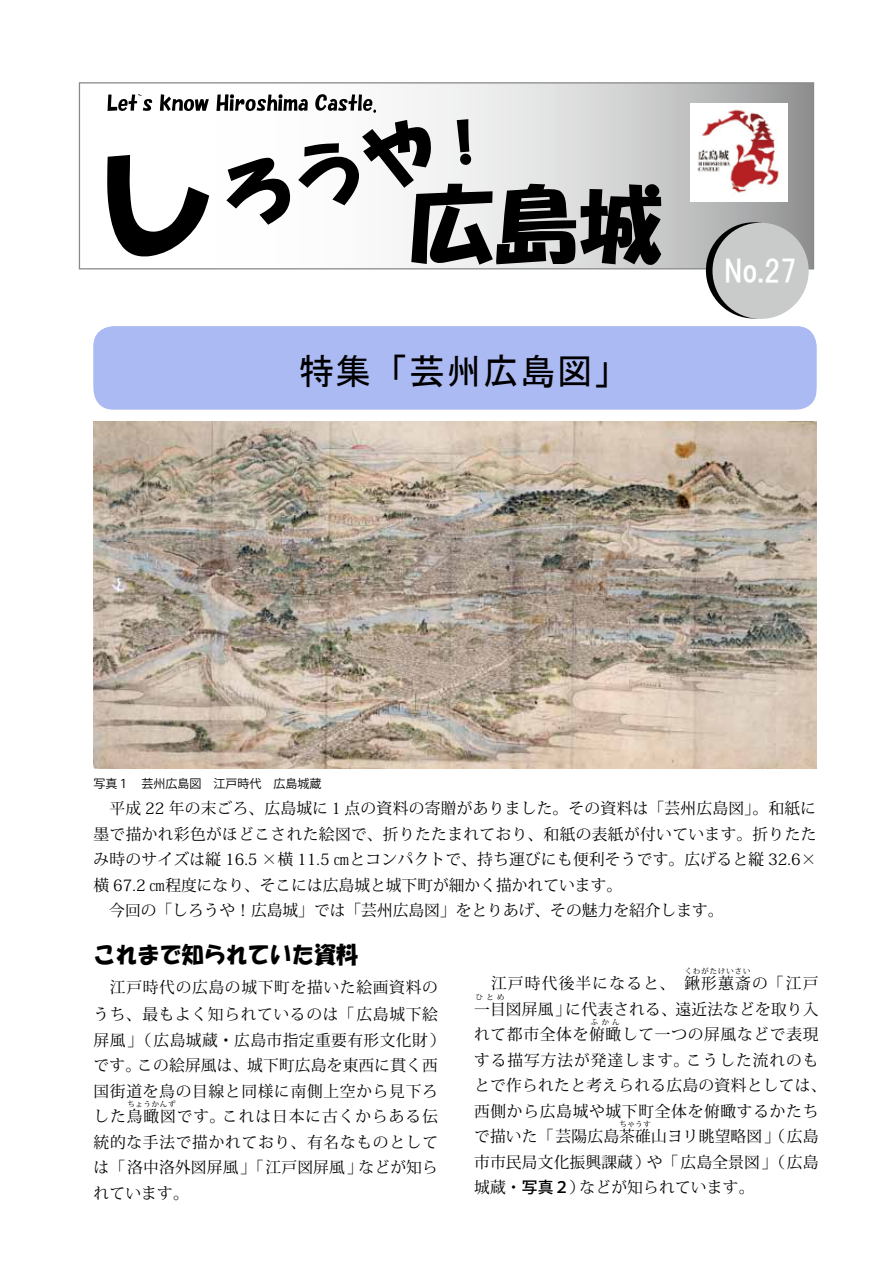
<style>
.page{position:relative;width:893px;height:1263px;background:#fff}
.page>*{position:absolute;margin:0;border:0;box-sizing:border-box;transform-origin:0 0}
.t1{font:36px "MS P Gothic";letter-spacing:.025em;color:#000}
.t2{font:30px "HGP Gothic E";color:#fff}
.t3{font:27px "HG Soei Kakugothic UB";color:#fff}
.t4{font:23.1px "HG Soei Kakupoptai";color:#000;scale:.95 1}
.t5{font:15.75px/25.5px "Koz Min Pro";letter-spacing:.02em;color:#000}
.t6{font:15.75px/25.5px "Koz Min Pro";letter-spacing:.045em;color:#000}
.t7{font:15.75px "Koz Min Pro";letter-spacing:.075em;color:#000}
.t8{font:12px "Koz Go Pro";color:#000}
.t9{font:7.8px "Koz Min Pro";letter-spacing:.06em;color:#000}
.s1{font-size:36px}
.s2{font-family:"Koz Go Pro";font-weight:500}
</style>
<div class="page">
<img style="left:94px;top:421px;width:722px;height:348px">
<div style="left:94px;top:326px;width:722px;height:84px;background:#acbaf3;border-radius:20px"></div>
<svg style="left:79px;top:82px;width:735px;height:187px"></svg>
<svg style="left:107px;top:155px;width:102px;height:103px"></svg>
<svg style="left:226px;top:157px;width:64px;height:68px"></svg>
<svg style="left:108px;top:94px;width:44px;height:17px"></svg>
<svg style="left:160px;top:94px;width:49px;height:17px"></svg>
<svg style="left:216px;top:94px;width:92px;height:17px"></svg>
<svg style="left:315px;top:94px;width:61px;height:19px"></svg>
<svg style="left:298px;top:119px;width:363px;height:146px"></svg>
<div style="left:706px;top:222px;width:96px;height:96px;background:#000;border-radius:50%"></div>
<div style="left:712px;top:223px;width:97px;height:96px;background:#c9caca;border-radius:50%"></div>
<img style="left:690px;top:104px;width:97px;height:98px">
<h1 class="t1" style="left:298px;top:353px;width:315px">特集「芸州広島図」</h1>
<h3 class="t3" style="left:723px;top:241px;width:78px">No.<span class="s1">18</span></h3>
<h2 class="t2" style="left:724px;top:256px;width:74px">No.27</h2>
<p class="t8" style="left:94px;top:776px;width:230px">写真１　芸州広島図　江戸時代　広島城蔵</p>
<p class="t5" style="left:94px;top:795px;width:724px">　平成 22 年の末ごろ、広島城に１点の資料の寄贈がありました。その資料は「芸州広島図」。和紙に墨で描かれ彩色がほどこされた絵図で、折りたたまれており、和紙の表紙が付いています。折りたたみ時のサイズは縦 16.5 ×横 11.5 ㎝とコンパクトで、持ち運びにも便利そうです。広げると縦 32.6×横 67.2 ㎝程度になり、そこには広島城と城下町が細かく描かれています。<br>　今回の「しろうや！広島城」では「芸州広島図」をとりあげ、その魅力を紹介します。</p>
<h3 class="t4" style="left:94px;top:943px;width:280px">これまで知られていた資料</h3>
<p class="t6" style="left:94px;top:973px;width:346px;line-height:27px;text-align:right">江戸時代の広島の城下町を描いた絵画資料のうち、最もよく知られているのは「広島城下絵</p>
<p class="t6" style="left:94px;top:1026px;width:354px">屏風」（広島城蔵・広島市指定重要有形文化財）です。この絵屏風は、城下町広島を東西に貫く西国街道を鳥の目線と同様に南側上空から見下ろした鳥瞰図です。これは日本に古くからある伝</p>
<p class="t9" style="left:127px;top:1099px;width:50px">ちょうかんず</p>
<p class="t5" style="left:94px;top:1128px;width:346px;text-align:justify">統的な手法で描かれており、有名なものとしては「洛中洛外図屏風」「江戸図屏風」などが知られています。</p>
<p class="t9" style="left:685px;top:966px;width:68px">くわがたけいさい</p>
<p class="t5" style="left:474px;top:995px;width:346px">一目図屏風」に代表される、遠近法などを取り入</p>
<p class="t7" style="left:474px;top:972px;width:346px">　江戸時代後半になると、　鍬形蕙斎の「江戸</p>
<p class="t9" style="left:475px;top:991px;width:31px">ひとめ</p>
<p class="t6" style="left:474px;top:1021px;width:346px">れて都市全体を俯瞰して一つの屏風などで表現</p>
<p class="t9" style="left:591px;top:1017px;width:31px">ふかん</p>
<p class="t6" style="left:474px;top:1046px;width:354px">する描写方法が発達します。こうした流れのもとで作られたと考えられる広島の資料としては、西側から広島城や城下町全体を俯瞰するかたちで描いた「芸陽広島茶碓山ヨリ眺望略図」（広島</p>
<p class="t9" style="left:619px;top:1119px;width:33px">ちゃうす</p>
<p class="t5" style="left:474px;top:1148px;width:346px">市市民局文化振興課蔵）や「広島全景図」（広島城蔵・<span class="s2">写真２</span>）などが知られています。</p>
</div>
